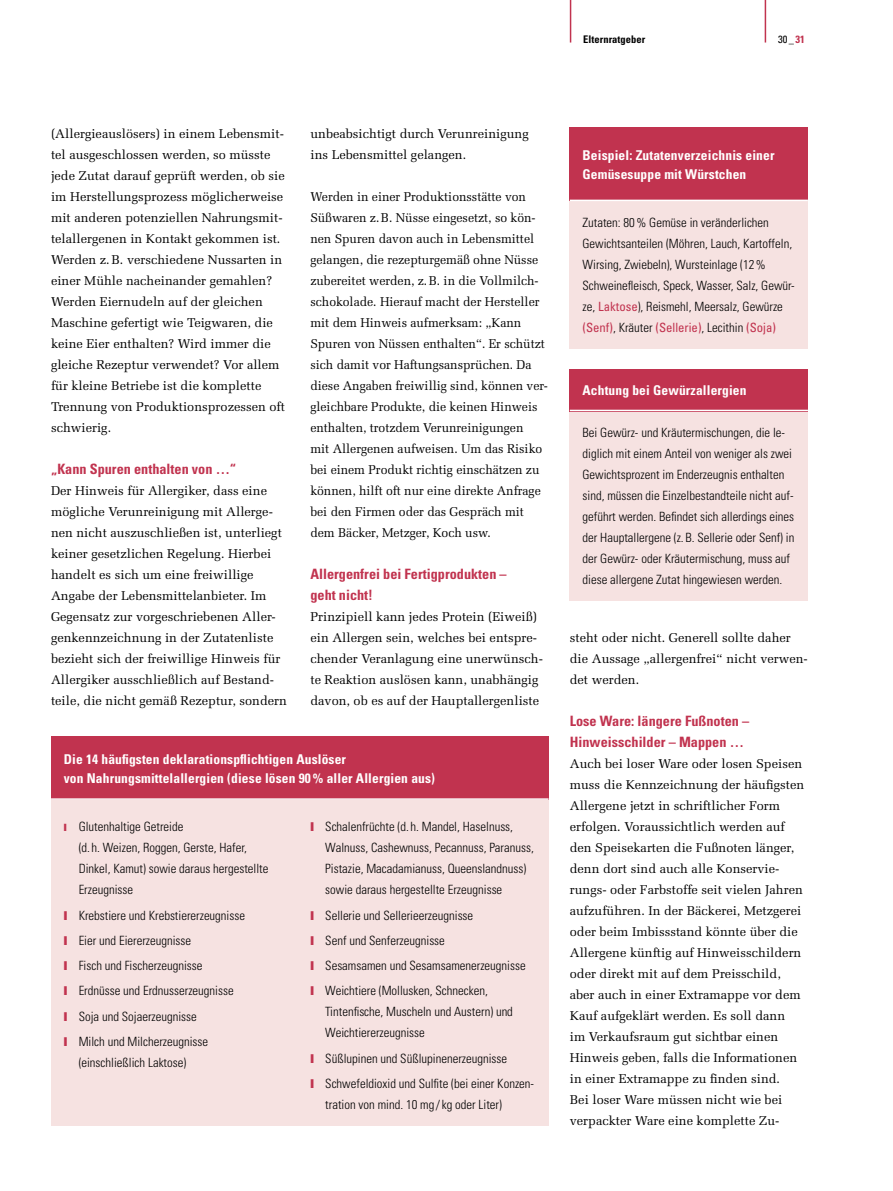
<style>
.page{position:relative;width:893px;height:1191px;background:#fff}
.page>*{position:absolute;margin:0;border:0;box-sizing:border-box;transform-origin:0 0}
.t1{font:700 condensed 14.25px/21px "Univers";color:#c1334f}
.t2{font:700 condensed 13.5px/19.5px "Univers";letter-spacing:.01em;color:#fff}
.t3{font:12.75px/21px "Melior";color:#000}
.t4{font:300 condensed 12.75px/21px "Univers";color:#000}
.t5{font:12.75px/21px "Melior";color:#000;scale:.96 1}
.t6{font:700 condensed 10.5px "Univers";letter-spacing:.005em;color:#000}
.t7{font:condensed 10.5px "Univers";color:#000}
.s1{font-weight:700;color:#c1334f}
.s2{font-weight:400;color:#c1334f}
</style>
<div class="page">
<hr style="left:570px;top:0;width:1px;height:43px;background:#c1334f">
<hr style="left:765px;top:0;width:1px;height:43px;background:#c1334f">
<div style="left:51px;top:800px;width:498px;height:325px;background:#f6e2e1"></div>
<div style="left:51px;top:737px;width:498px;height:63px;background:#c1334f"></div>
<hr style="left:51px;top:798px;width:498px;height:2px;background:#fff">
<div style="left:570px;top:411px;width:238px;height:189px;background:#f6e2e1"></div>
<div style="left:570px;top:201px;width:238px;height:147px;background:#f6e2e1"></div>
<div style="left:570px;top:369px;width:238px;height:42px;background:#c1334f"></div>
<div style="left:570px;top:128px;width:238px;height:73px;background:#c1334f"></div>
<hr style="left:570px;top:410px;width:238px;height:1px;background:#fff">
<hr style="left:570px;top:200px;width:238px;height:1px;background:#fff">
<p class="t6" style="left:583px;top:32px;width:63px">Elternratgeber</p>
<p class="t7" style="left:778px;top:32px;width:28px">30_<span class="s1">31</span></p>
<p class="t3" style="left:51px;top:123px;width:236px">(Allergieauslösers) in einem Lebensmit&shy;tel ausgeschlossen werden, so müsste jede Zutat darauf geprüft werden, ob sie im Herstellungsprozess möglicherweise mit anderen potenziellen Nahrungsmit&shy;telallergenen in Kontakt gekommen ist.<br>Werden z.B. verschiedene Nussarten in einer Mühle nacheinander gemahlen?<br>Werden Eiernudeln auf der gleichen Maschine gefertigt wie Teigwaren, die keine Eier enthalten? Wird immer die gleiche Rezeptur verwendet? Vor allem für kleine Betriebe ist die komplette Trennung von Produktionsprozessen oft schwierig.</p>
<p class="t1" style="left:51px;top:458px;width:187px">„Kann Spuren enthalten von …“</p>
<p class="t3" style="left:51px;top:480px;width:237px">Der Hinweis für Allergiker, dass eine mögliche Verunreinigung mit Allerge&shy;nen nicht auszuschließen ist, unterliegt keiner gesetzlichen Regelung. Hierbei handelt es sich um eine freiwillige Angabe der Lebensmittelanbieter. Im Gegensatz zur vorgeschriebenen Aller&shy;genkennzeichnung in der Zutatenliste bezieht sich der freiwillige Hinweis für Allergiker ausschließlich auf Bestand&shy;teile, die nicht gemäß Rezeptur, sondern</p>
<p class="t3" style="left:310px;top:123px;width:220px">unbeabsichtigt durch Verunreinigung ins Lebensmittel gelangen.</p>
<p class="t5" style="left:310px;top:186px;width:249px">Werden in einer Produktionsstätte von Süßwaren z.B. Nüsse eingesetzt, so kön&shy;nen Spuren davon auch in Lebensmittel gelangen, die rezepturgemäß ohne Nüsse zubereitet werden, z.B. in die Vollmilch&shy;schokolade. Hierauf macht der Hersteller mit dem Hinweis aufmerksam: „Kann Spuren von Nüssen enthalten“. Er schützt sich damit vor Haftungsansprüchen. Da diese Angaben freiwillig sind, können ver&shy;gleichbare Produkte, die keinen Hinweis enthalten, trotzdem Verunreinigungen<br>mit Allergenen aufweisen. Um das Risiko bei einem Produkt richtig einschätzen zu können, hilft oft nur eine direkte Anfrage bei den Firmen oder das Gespräch mit dem Bäcker, Metzger, Koch usw.</p>
<p class="t1" style="left:310px;top:563px;width:198px">Allergenfrei bei Fertigprodukten – geht nicht!</p>
<p class="t3" style="left:310px;top:606px;width:234px">Prinzipiell kann jedes Protein (Eiweiß) ein Allergen sein, welches bei entspre&shy;chender Veranlagung eine unerwünsch&shy;te Reaktion auslösen kann, unabhängig davon, ob es auf der Hauptallergenliste</p>
<p class="t2" style="left:64px;top:749px;width:373px">Die 14 häufigsten deklarationspflichtigen Auslöser<br>von Nahrungsmittelallergien (diese lösen 90% aller Allergien aus)</p>
<p class="t4" style="left:79px;top:816px;width:191px">Glutenhaltige Getreide<br>(d. h. Weizen, Roggen, Gerste, Hafer,<br>Dinkel, Kamut) sowie daraus hergestellte<br>Erzeugnisse</p>
<p class="t4" style="left:79px;top:902px;width:168px;line-height:25.2px">Krebstiere und Krebstiererzeugnisse<br>Eier und Eiererzeugnisse<br>Fisch und Fischerzeugnisse<br>Erdnüsse und Erdnusserzeugnisse<br>Soja und Sojaerzeugnisse<br>Milch und Milcherzeugnisse</p>
<p class="t4" style="left:79px;top:1051px;width:109px">(einschließlich Laktose)</p>
<p class="t4" style="left:325px;top:816px;width:210px">Schalenfrüchte (d. h. Mandel, Haselnuss, Walnuss, Cashewnuss, Pecannuss, Paranuss, Pistazie, Macadamianuss, Queenslandnuss) sowie daraus hergestellte Erzeugnisse</p>
<p class="t4" style="left:325px;top:902px;width:202px;line-height:25.2px">Sellerie und Sellerieerzeugnisse<br>Senf und Senferzeugnisse<br>Sesamsamen und Sesamsamenerzeugnisse Weichtiere (Mollusken, Schnecken,</p>
<p class="t4" style="left:325px;top:1001px;width:189px">Tintenfische, Muscheln und Austern) und<br>Weichtiererzeugnisse</p>
<p class="t4" style="left:325px;top:1045px;width:210px;line-height:25.2px">Süßlupinen und Süßlupinenerzeugnisse<br>Schwefeldioxid und Sulfite (bei einer Konzen-</p>
<p class="t4" style="left:325px;top:1094px;width:178px">tration von mind. 10 mg /kg oder Liter)</p>
<p class="t2" style="left:583px;top:145px;width:193px">Beispiel: Zutatenverzeichnis einer<br>Gemüsesuppe mit Würstchen</p>
<p class="t4" style="left:583px;top:212px;width:214px">Zutaten: 80% Gemüse in veränderlichen Gewichtsanteilen (Möhren, Lauch, Kartoffeln, Wirsing, Zwiebeln), Wursteinlage (12% Schweinefleisch, Speck, Wasser, Salz, Gewür&shy;ze, <span class="s2">Laktose</span>), Reismehl, Meersalz, Gewürze <span class="s2">(Senf)</span>, Kräuter <span class="s2">(Sellerie)</span>, Lecithin <span class="s2">(Soja)</span></p>
<p class="t2" style="left:583px;top:381px;width:166px">Achtung bei Gewürzallergien</p>
<p class="t4" style="left:583px;top:422px;width:213px">Bei Gewürz- und Kräutermischungen, die le&shy;diglich mit einem Anteil von weniger als zwei Gewichtsprozent im Enderzeugnis enthalten sind, müssen die Einzelbestandteile nicht auf&shy;geführt werden. Befindet sich allerdings eines der Hauptallergene (z. B. Sellerie oder Senf) in der Gewürz- oder Kräutermischung, muss auf diese allergene Zutat hingewiesen werden.</p>
<p class="t3" style="left:570px;top:627px;width:239px">steht oder nicht. Generell sollte daher die Aussage „allergenfrei“ nicht verwen&shy;det werden.</p>
<p class="t1" style="left:570px;top:710px;width:181px">Lose Ware: längere Fußnoten –<br>Hinweisschilder – Mappen …</p>
<p class="t3" style="left:570px;top:753px;width:236px">Auch bei loser Ware oder losen Speisen muss die Kennzeichnung der häufigsten Allergene jetzt in schriftlicher Form erfolgen. Voraussichtlich werden auf den Speisekarten die Fußnoten länger, denn dort sind auch alle Konservie&shy;rungs- oder Farbstoffe seit vielen Jahren aufzuführen. In der Bäckerei, Metzgerei oder beim Imbissstand könnte über die Allergene künftig auf Hinweisschildern oder direkt mit auf dem Preisschild, aber auch in einer Extramappe vor dem Kauf aufgeklärt werden. Es soll dann<br>im Verkaufsraum gut sichtbar einen Hinweis geben, falls die Informationen in einer Extramappe zu finden sind.<br>Bei loser Ware müssen nicht wie bei verpackter Ware eine komplette Zu-</p>
</div>
